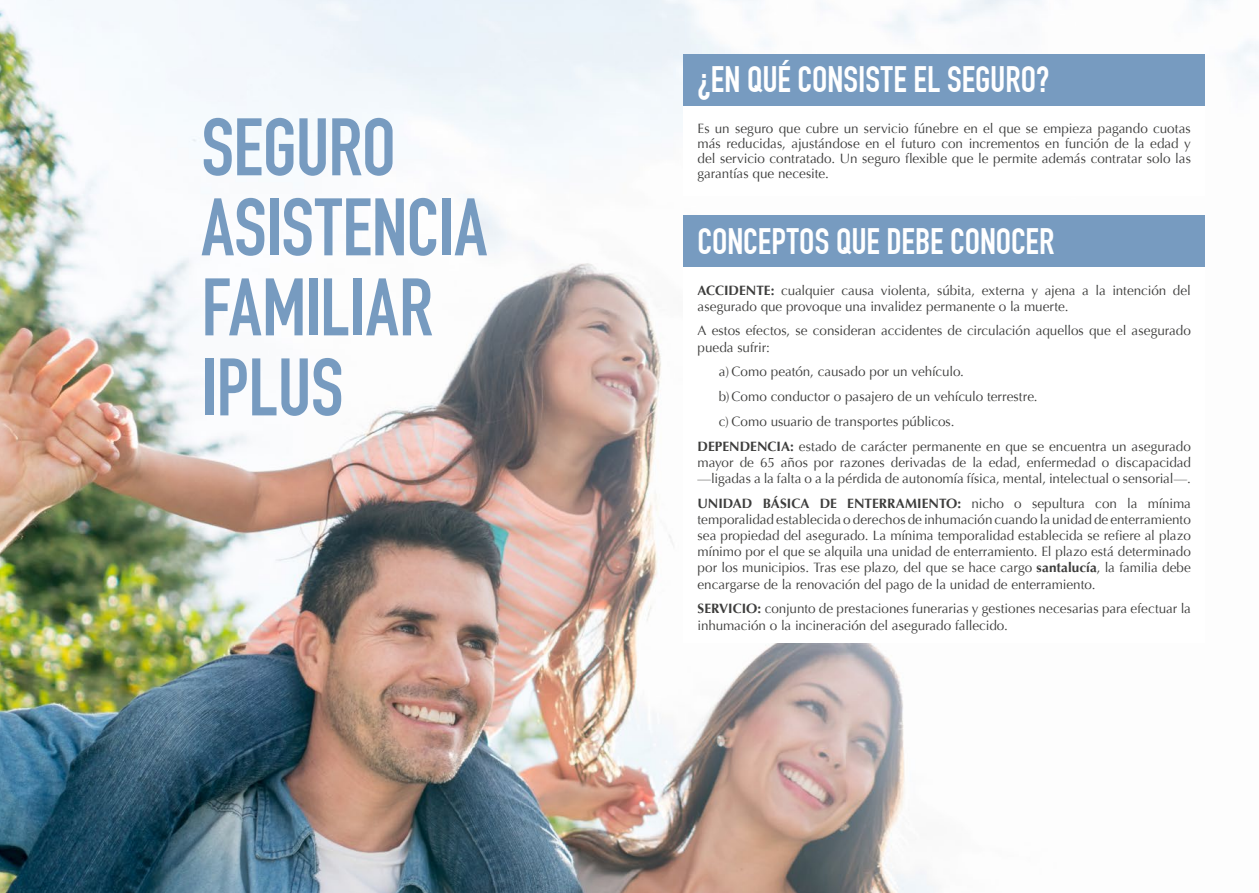
<style>
.page{position:relative;width:1259px;height:893px;background:#fff}
.page>*{position:absolute;margin:0;border:0;box-sizing:border-box;transform-origin:0 0}
.t1{font:700 80.1px/80.1px "DIN Condensed";letter-spacing:-.01em;color:#779bc0}
.t2{font:700 36px "DIN Condensed";color:#fff}
.t3{font:13.5px/16.2px "Optima";letter-spacing:-.005em;color:#3d3d3c}
.s1{font-weight:700}
</style>
<div class="page">
<img style="left:0;top:0;width:1259px;height:893px">
<div style="left:683px;top:54px;width:522px;height:52px;background:#779bc0"></div>
<div style="left:683px;top:106px;width:522px;height:90px;background:#fff"></div>
<div style="left:683px;top:215px;width:522px;height:52px;background:#779bc0"></div>
<div style="left:683px;top:267px;width:522px;height:375px;background:#fff"></div>
<h1 class="t1" style="left:201px;top:108px;width:287px">SEGURO<br>ASISTENCIA<br>FAMILIAR<br>IPLUS</h1>
<h2 class="t2" style="left:697px;top:59px;width:353px">¿EN QUÉ CONSISTE EL SEGURO?</h2>
<p class="t3" style="left:697px;top:121px;width:495px;line-height:15px;text-align:justify">Es un seguro que cubre un servicio fúnebre en el que se empieza pagando cuotas más reducidas, ajustándose en el futuro con incrementos en función de la edad y del servicio contratado. Un seguro flexible que le permite además contratar solo las garantías que necesite.</p>
<h2 class="t2" style="left:697px;top:220px;width:358px">CONCEPTOS QUE DEBE CONOCER</h2>
<p class="t3" style="left:697px;top:282px;width:495px"><span class="s1">ACCIDENTE:</span> cualquier causa violenta, súbita, externa y ajena a la intención del asegurado que provoque una invalidez permanente o la muerte.</p>
<p class="t3" style="left:697px;top:323px;width:495px">A estos efectos, se consideran accidentes de circulación aquellos que el asegurado pueda sufrir:</p>
<p class="t3" style="left:719px;top:364px;width:247px">a) Como peatón, causado por un vehículo.</p>
<p class="t3" style="left:719px;top:389px;width:320px">b)Como conductor o pasajero de un vehículo terrestre.</p>
<p class="t3" style="left:719px;top:413px;width:237px">c) Como usuario de transportes públicos.</p>
<p class="t3" style="left:697px;top:438px;width:495px"><span class="s1">DEPENDENCIA:</span> estado de carácter permanente en que se encuentra un asegurado</p>
<p class="t3" style="left:697px;top:454px;width:495px">mayor de 65 años por razones derivadas de la edad, enfermedad o discapacidad —ligadas a la falta o a la pérdida de autonomía física, mental, intelectual o sensorial—.</p>
<p class="t3" style="left:697px;top:495px;width:495px;text-align:justify"><span class="s1">UNIDAD BÁSICA DE ENTERRAMIENTO:</span> nicho o sepultura con la mínima temporalidad establecida o derechos de inhumación cuando la unidad de enterramiento sea propiedad del asegurado. La mínima temporalidad establecida se refiere al plazo mínimo por el que se alquila una unidad de enterramiento. El plazo está determinado por los municipios. Tras ese plazo, del que se hace cargo <span class="s1">santalucía</span>, la familia debe encargarse de la renovación del pago de la unidad de enterramiento.</p>
<p class="t3" style="left:697px;top:601px;width:495px"><span class="s1">SERVICIO:</span> conjunto de prestaciones funerarias y gestiones necesarias para efectuar la inhumación o la incineración del asegurado fallecido.</p>
</div>
